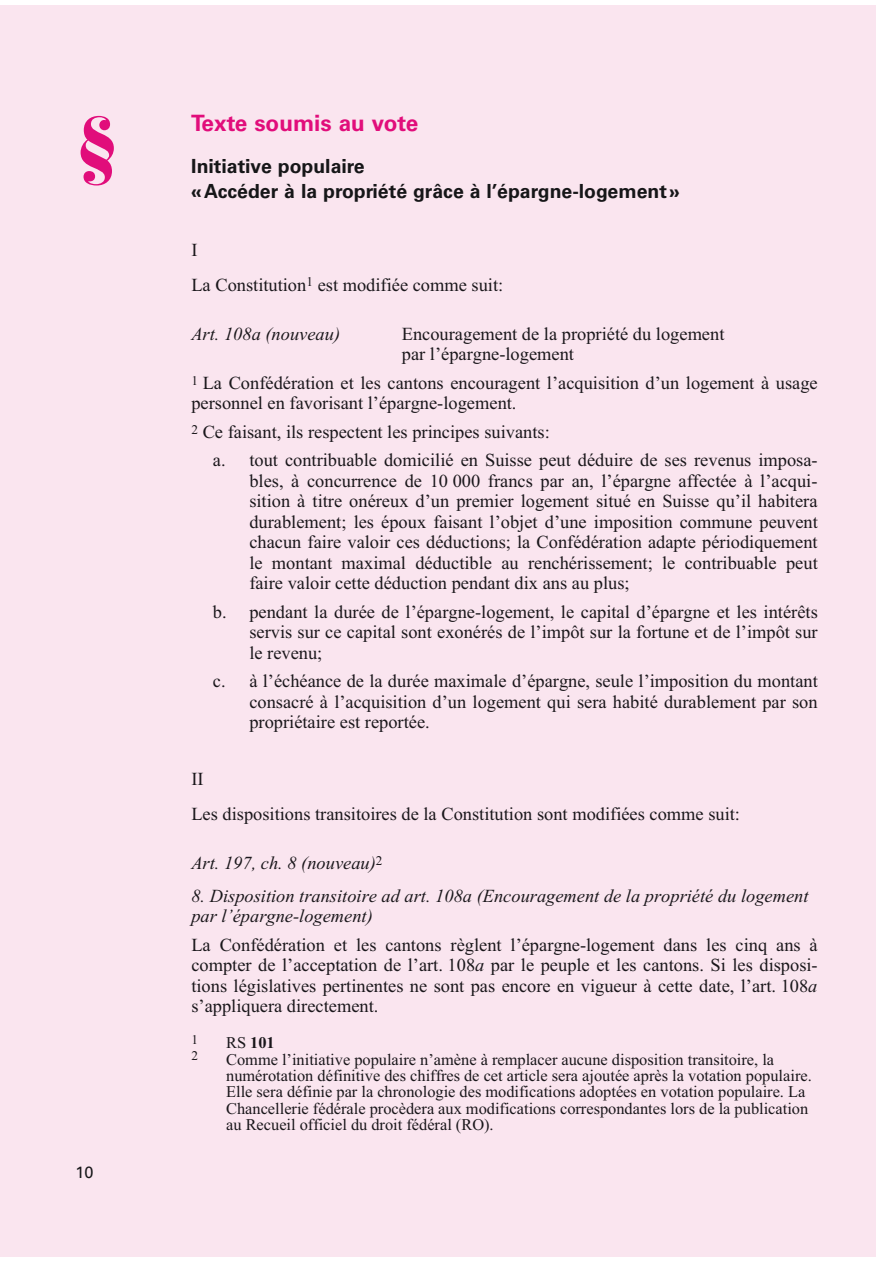
<style>
.page{position:relative;width:893px;height:1263px;background:#fff}
.page>*{position:absolute;margin:0;border:0;box-sizing:border-box;transform-origin:0 0}
.t1{font:900 71.55px "Bauer Bodoni";color:#e10d7b}
.t2{font:700 22.5px "Univers";color:#e10d7b}
.t3{font:700 19.35px/24.6px "Univers";color:#161618}
.t4{font:18.45px/20.4px "Times New Roman+T42+DUKJSJ";color:#1a171b}
.t5{font:18.45px/20.4px "Times New Roman Italic+T42+OAAHLI";color:#1a171b}
.t6{font:16.35px/16.4px "Times New Roman+T42+QOGZGP";color:#1a171b}
.t7{font:16.35px "Times New Roman Bold+T42+RLKDUC";color:#1a171b}
.t8{font:16.35px "Univers";color:#161618}
.t9{font:13.35px "Times New Roman+T42+QOGZGP";color:#1a171b}
.s1{font-family:"Times New Roman Italic+T42+OAAHLI"}
.s2{font-family:"Times New Roman+T42+QOGZGP"}
</style>
<div class="page">
<div style="left:0;top:5px;width:875px;height:1252px;background:#fae5ef"></div>
<h1 class="t1" style="left:75px;top:115px;width:45px">§</h1>
<p class="t2" style="left:191px;top:115px;width:229px">Texte soumis au vote</p>
<p class="t3" style="left:191px;top:156px;width:490px">Initiative populaire<br>«Accéder à la propriété grâce à l’épargne-logement»</p>
<p class="t4" style="left:191px;top:234px;width:313px;line-height:34.8px">I<br>La Constitution<sup>1</sup> est modifiée comme suit:</p>
<p class="t5" style="left:191px;top:325px;width:150px">Art. 108a (nouveau)</p>
<p class="t4" style="left:402px;top:325px;width:324px">Encouragement de la propriété du logement par l’épargne-logement</p>
<p class="t4" style="left:191px;top:374px;width:628px"><sup>1</sup> La Confédération et les cantons encouragent l’acquisition d’un logement à usage personnel en favorisant l’épargne-logement.</p>
<p class="t4" style="left:213px;top:419px;width:606px;line-height:28.7px;text-indent:-21px"><sup>2</sup> Ce faisant, ils respectent les principes suivants:<br>a. tout contribuable domicilié en Suisse peut déduire de ses revenus imposa-</p>
<p class="t4" style="left:249px;top:472px;width:570px;text-align:justify">bles, à concurrence de 10 000 francs par an, l’épargne affectée à l’acqui&shy;sition à titre onéreux d’un premier logement situé en Suisse qu’il habitera durablement; les époux faisant l’objet d’une imposition commune peuvent chacun faire valoir ces déductions; la Confédération adapte périodiquement le montant maximal déductible au renchérissement; le contribuable peut faire valoir cette déduction pendant dix ans au plus;</p>
<p class="t4" style="left:249px;top:603px;width:570px;text-align:justify;text-indent:-36px">b. pendant la durée de l’épargne-logement, le capital d’épargne et les intérêts servis sur ce capital sont exonérés de l’impôt sur la fortune et de l’impôt sur le revenu;</p>
<p class="t4" style="left:249px;top:673px;width:570px;text-align:justify;text-indent:-36px">c. à l’échéance de la durée maximale d’épargne, seule l’imposition du montant consacré à l’acquisition d’un logement qui sera habité durablement par son propriétaire est reportée.</p>
<p class="t8" style="left:75px;top:1166px;width:20px">10</p>
<p class="t4" style="left:191px;top:764px;width:550px;line-height:34.7px">II<br>Les dispositions transitoires de la Constitution sont modifiées comme suit:</p>
<p class="t5" style="left:191px;top:855px;width:193px">Art. 197, ch. 8 (nouveau)<sup>2</sup></p>
<p class="t5" style="left:191px;top:887px;width:619px">8. Disposition transitoire ad art. 108a (Encouragement de la propriété du logement par l’épargne-logement)</p>
<p class="t4" style="left:191px;top:936px;width:628px;text-align:justify">La Confédération et les cantons règlent l’épargne-logement dans les cinq ans à compter de l’acceptation de l’art. 108<span class="s1">a</span> par le peuple et les cantons. Si les disposi&shy;tions législatives pertinentes ne sont pas encore en vigueur à cette date, l’art. 108<span class="s1">a </span>s’appliquera directement.</p>
<p class="t9" style="left:191px;top:1035px;width:8px">1</p>
<p class="t7" style="left:226px;top:1031px;width:50px"><span class="s2">RS</span> 101</p>
<p class="t9" style="left:191px;top:1051px;width:8px">2</p>
<p class="t6" style="left:226px;top:1052px;width:587px">Comme l’initiative populaire n’amène à remplacer aucune disposition transitoire, la numérotation définitive des chiffres de cet article sera ajoutée après la votation populaire.<br>Elle sera définie par la chronologie des modifications adoptées en votation populaire. La Chancellerie fédérale procèdera aux modifications correspondantes lors de la publication au Recueil officiel du droit fédéral (RO).</p>
</div>
